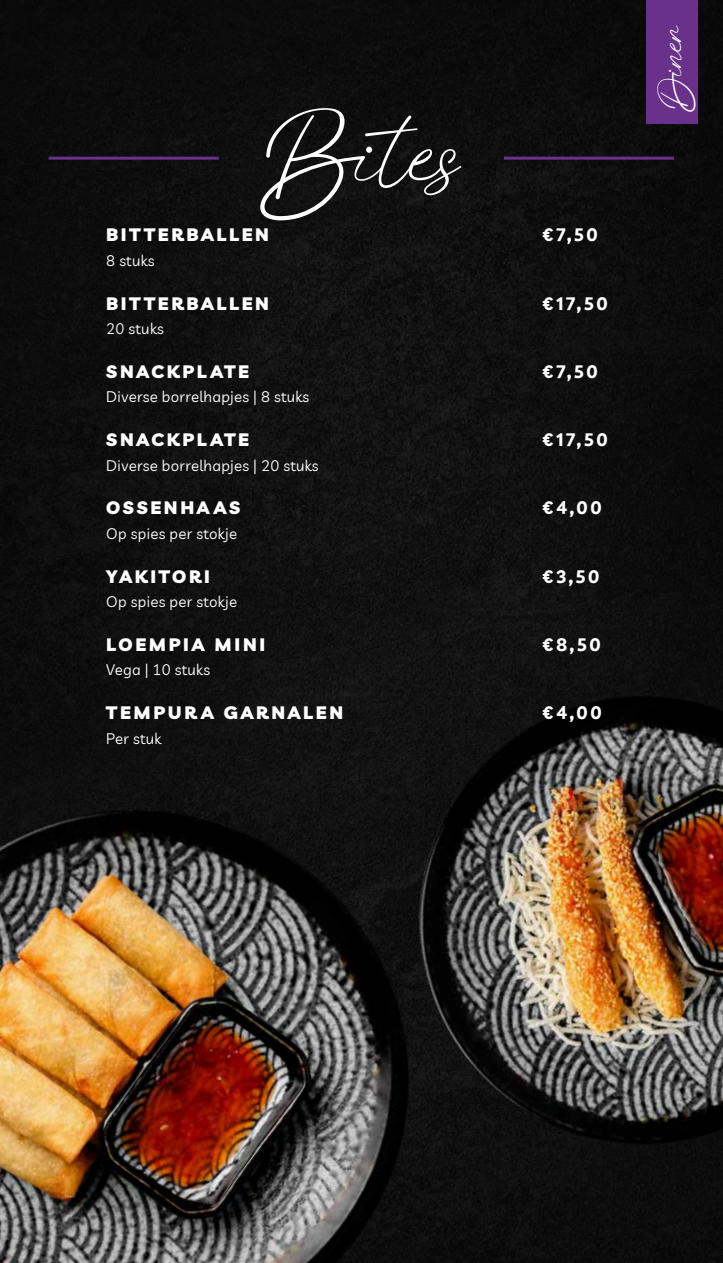
<style>
.page{position:relative;width:723px;height:1263px;background:#0e0e0e}
.page>*{position:absolute;margin:0;border:0;box-sizing:border-box;transform-origin:0 0}
.t1{font:66px "Stringline";color:#fff}
.t2{font:23.85px "Stringline";color:#fff}
.t3{font:900 18px "Livvic";letter-spacing:.15em;color:#fff}
.t4{font:700 18px "Livvic";letter-spacing:.15em;color:#fff}
.t5{font:15px "Livvic";letter-spacing:.02em;color:#fff}
</style>
<div class="page">
<img style="left:303px;top:629px;width:420px;height:617px">
<hr style="left:49px;top:157px;width:170px;height:3px;background:#693189">
<hr style="left:504px;top:157px;width:170px;height:3px;background:#693189">
<img style="left:0;top:634px;width:585px;height:629px">
<div style="left:646px;top:0;width:52px;height:124px;background:#693189"></div>
<h1 class="t1" style="left:263px;top:122px;width:199px">Bites</h1>
<p class="t3" style="left:106px;top:220px;width:164px">BITTERBALLEN</p>
<p class="t5" style="left:106px;top:249px;width:50px">8 stuks</p>
<p class="t3" style="left:106px;top:288px;width:164px">BITTERBALLEN</p>
<p class="t5" style="left:106px;top:318px;width:59px">20 stuks</p>
<p class="t3" style="left:106px;top:357px;width:144px">SNACKPLATE</p>
<p class="t5" style="left:106px;top:386px;width:205px">Diverse borrelhapjes | 8 stuks</p>
<p class="t3" style="left:106px;top:425px;width:144px">SNACKPLATE</p>
<p class="t5" style="left:106px;top:454px;width:214px">Diverse borrelhapjes | 20 stuks</p>
<p class="t3" style="left:106px;top:493px;width:135px">OSSENHAAS</p>
<p class="t5" style="left:106px;top:522px;width:132px">Op spies per stokje</p>
<p class="t3" style="left:106px;top:561px;width:105px">YAKITORI</p>
<p class="t5" style="left:106px;top:591px;width:132px">Op spies per stokje</p>
<p class="t3" style="left:106px;top:630px;width:160px">LOEMPIA MINI</p>
<p class="t5" style="left:106px;top:659px;width:105px">Vega | 10 stuks</p>
<p class="t3" style="left:106px;top:698px;width:238px">TEMPURA GARNALEN</p>
<p class="t5" style="left:106px;top:727px;width:57px">Per stuk</p>
<p class="t4" style="left:543px;top:221px;width:56px">€7,50</p>
<p class="t4" style="left:543px;top:289px;width:66px">€17,50</p>
<p class="t4" style="left:543px;top:357px;width:56px">€7,50</p>
<p class="t4" style="left:543px;top:426px;width:66px">€17,50</p>
<p class="t4" style="left:543px;top:494px;width:60px">€4,00</p>
<p class="t4" style="left:543px;top:562px;width:58px">€3,50</p>
<p class="t4" style="left:543px;top:630px;width:59px">€8,50</p>
<p class="t4" style="left:543px;top:698px;width:60px">€4,00</p>
<h2 class="t2" style="left:660px;top:111px;width:90px;rotate:-90deg">Diner</h2>
</div>
